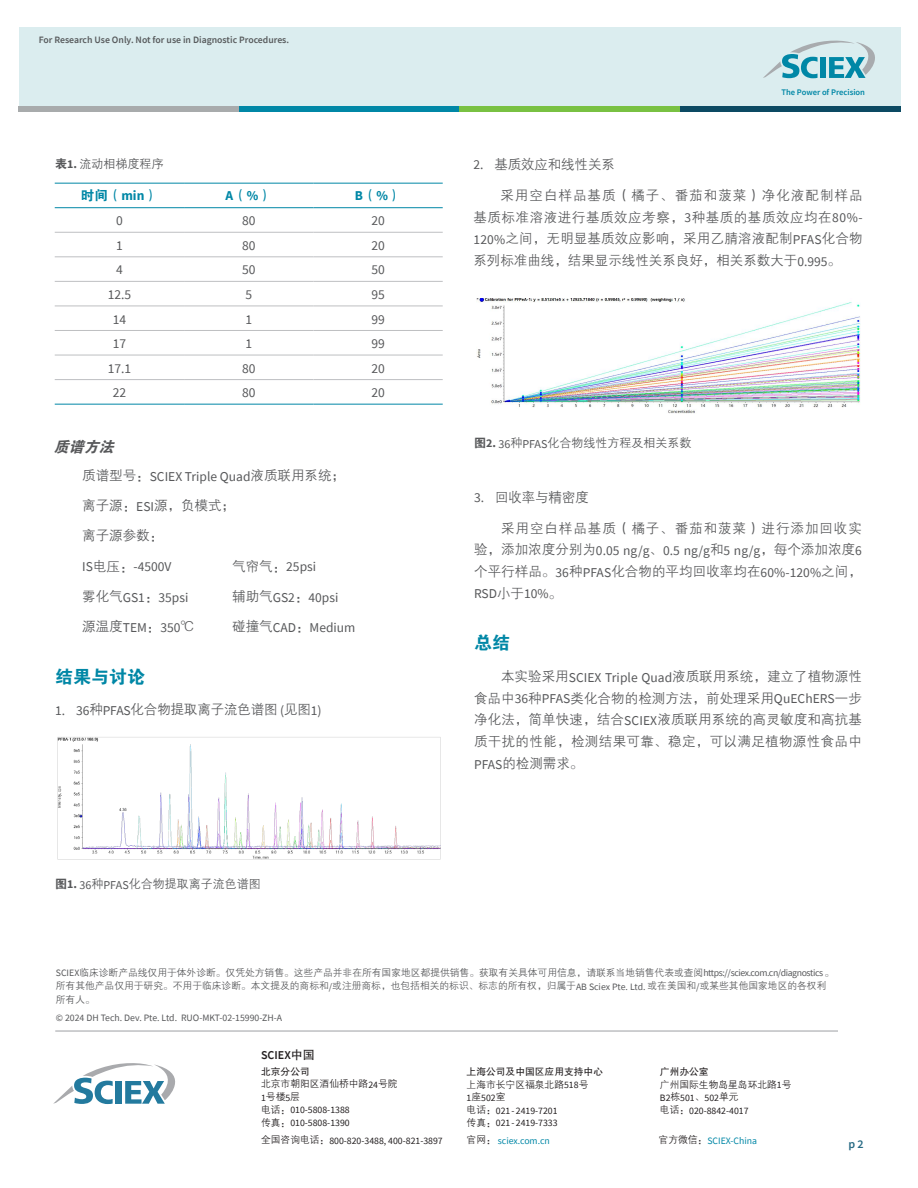
<style>
.page{position:relative;width:918px;height:1188px;background:#fff}
.page>*{position:absolute;margin:0;border:0;box-sizing:border-box;transform-origin:0 0}
.t1{font:18px "FZDHTK GBK1 0";color:#0087a6}
.t2{font:italic 15px "FZDHTK GBK1 0";color:#57585a}
.t3{font:13.5px/21.8px "FZZDXK GBK1 0";letter-spacing:.01em;color:#57585a;text-align:justify}
.t4{font:13.5px "Source Sans Pro";color:#57585a}
.t5{font:13.5px "FZZDXK GBK1 0";letter-spacing:-.01em;color:#57585a}
.t6{font:13.5px "FZZDXK GBK1 0";letter-spacing:.07em;color:#57585a}
.t7{font:700 13.5px "Source Sans Pro";color:#0087a6}
.t8{font:13.5px "FZDHTK GBK1 0";color:#0087a6}
.t9{font:12px "FZZDXK GBK1 0";color:#57585a}
.t10{font:600 12px "Source Sans Pro";color:#231f20}
.t11{font:600 12px "Source Sans Pro";color:#266983}
.t12{font:9.75px/13.5px "FZZDXK GBK1 0";color:#57585a}
.t13{font:9.75px/12.8px "Source Sans Pro";color:#231f20}
.t14{font:600 9.75px "Source Sans Pro";color:#575a5c}
.t15{font:9.75px/12.8px "FZZDXK GBK1 0";color:#231f20}
.t16{font:9.75px "Source Sans Pro";color:#57585a}
.t17{font:9.75px "Source Sans Pro";color:#0087a6}
.t18{font:9.75px "FZHTK GBK1 0";color:#231f20}
.t19{font:600 8.55px "Source Sans Pro";color:#0087a6}
.s1{font-family:"FZDHTK GBK1 0"}
.s2{font-family:"Source Sans Pro";font-weight:700}
.s3{font-family:"FZDHTK GBK1 0";font-weight:400}
.s4{font-family:"FZZDXK GBK1 0"}
.s5{font-family:"Source Sans Pro"}
.s6{font-family:"FZHTK GBK1 0";font-weight:400}
.s7{font-family:"FZZDXK GBK1 0";color:#231f20}
</style>
<div class="page">
<div style="left:19px;top:27px;width:881px;height:84px;background:#dbedef"></div>
<div style="left:19px;top:106px;width:220px;height:5px;background:#a8abac"></div>
<div style="left:239px;top:106px;width:220px;height:5px;background:#0087a6"></div>
<div style="left:459px;top:106px;width:221px;height:5px;background:#79c142"></div>
<div style="left:680px;top:106px;width:220px;height:5px;background:#0c4a63"></div>
<svg style="left:763px;top:41px;width:112px;height:37px"></svg>
<hr style="left:55px;top:1031px;width:783px;height:1px;background:#bebfc2">
<svg style="left:53px;top:1063px;width:122px;height:41px"></svg>
<hr style="left:55px;top:232px;width:129px;height:1px;background:#bebfc2">
<hr style="left:184px;top:232px;width:129px;height:1px;background:#bebfc2">
<hr style="left:313px;top:232px;width:130px;height:1px;background:#bebfc2">
<hr style="left:55px;top:257px;width:129px;height:1px;background:#bebfc2">
<hr style="left:184px;top:257px;width:129px;height:1px;background:#bebfc2">
<hr style="left:313px;top:257px;width:130px;height:1px;background:#bebfc2">
<hr style="left:55px;top:281px;width:129px;height:1px;background:#bebfc2">
<hr style="left:184px;top:281px;width:129px;height:1px;background:#bebfc2">
<hr style="left:313px;top:281px;width:130px;height:1px;background:#bebfc2">
<hr style="left:55px;top:306px;width:129px;height:1px;background:#bebfc2">
<hr style="left:184px;top:306px;width:129px;height:1px;background:#bebfc2">
<hr style="left:313px;top:306px;width:130px;height:1px;background:#bebfc2">
<hr style="left:55px;top:330px;width:129px;height:1px;background:#bebfc2">
<hr style="left:184px;top:330px;width:129px;height:1px;background:#bebfc2">
<hr style="left:313px;top:330px;width:130px;height:1px;background:#bebfc2">
<hr style="left:55px;top:355px;width:129px;height:1px;background:#bebfc2">
<hr style="left:184px;top:355px;width:129px;height:1px;background:#bebfc2">
<hr style="left:313px;top:355px;width:130px;height:1px;background:#bebfc2">
<hr style="left:55px;top:379px;width:129px;height:1px;background:#bebfc2">
<hr style="left:184px;top:379px;width:129px;height:1px;background:#bebfc2">
<hr style="left:313px;top:379px;width:130px;height:1px;background:#bebfc2">
<hr style="left:55px;top:207px;width:129px;height:1px;background:#0087a6">
<hr style="left:184px;top:207px;width:129px;height:1px;background:#0087a6">
<hr style="left:313px;top:207px;width:130px;height:1px;background:#0087a6">
<hr style="left:55px;top:183px;width:129px;height:1px;background:#0087a6">
<hr style="left:184px;top:183px;width:129px;height:1px;background:#0087a6">
<hr style="left:313px;top:183px;width:130px;height:1px;background:#0087a6">
<hr style="left:55px;top:404px;width:129px;height:1px;background:#0087a6">
<hr style="left:184px;top:404px;width:129px;height:1px;background:#0087a6">
<hr style="left:313px;top:404px;width:130px;height:1px;background:#0087a6">
<svg style="left:58px;top:737px;width:382px;height:123px"></svg>
<img style="left:476px;top:298px;width:384px;height:115px">
<p class="t14" style="left:39px;top:33px;width:252px">For Research Use Only. Not for use in Diagnostic Procedures.</p>
<p class="t9" style="left:55px;top:157px;width:110px"><span class="s1">表</span><span class="s2">1.</span> 流动相梯度程序</p>
<p class="t8" style="left:81px;top:188px;width:79px">时间（<span class="s2">min</span>）</p>
<p class="t7" style="left:226px;top:187px;width:48px">A<span class="s3">（</span>%<span class="s3">）</span></p>
<p class="t7" style="left:355px;top:187px;width:48px">B<span class="s3">（</span>%<span class="s3">）</span></p>
<p class="t4" style="left:116px;top:212px;width:8px">0</p>
<p class="t4" style="left:242px;top:212px;width:15px">80</p>
<p class="t4" style="left:371px;top:212px;width:15px">20</p>
<p class="t4" style="left:116px;top:237px;width:8px">1</p>
<p class="t4" style="left:242px;top:237px;width:15px">80</p>
<p class="t4" style="left:371px;top:237px;width:15px">20</p>
<p class="t4" style="left:116px;top:261px;width:8px">4</p>
<p class="t4" style="left:242px;top:261px;width:15px">50</p>
<p class="t4" style="left:371px;top:261px;width:15px">50</p>
<p class="t4" style="left:108px;top:286px;width:25px">12.5</p>
<p class="t4" style="left:245px;top:286px;width:8px">5</p>
<p class="t4" style="left:371px;top:286px;width:15px">95</p>
<p class="t4" style="left:113px;top:311px;width:15px">14</p>
<p class="t4" style="left:245px;top:311px;width:8px">1</p>
<p class="t4" style="left:371px;top:311px;width:15px">99</p>
<p class="t4" style="left:113px;top:335px;width:15px">17</p>
<p class="t4" style="left:245px;top:335px;width:8px">1</p>
<p class="t4" style="left:371px;top:335px;width:15px">99</p>
<p class="t4" style="left:108px;top:360px;width:25px">17.1</p>
<p class="t4" style="left:242px;top:360px;width:15px">80</p>
<p class="t4" style="left:371px;top:360px;width:15px">20</p>
<p class="t4" style="left:113px;top:384px;width:15px">22</p>
<p class="t4" style="left:242px;top:384px;width:15px">80</p>
<p class="t4" style="left:371px;top:384px;width:15px">20</p>
<p class="t2" style="left:54px;top:438px;width:66px">质谱方法</p>
<p class="t4" style="left:82px;top:468px;width:264px"><span class="s4">质谱型号：</span>SCIEX Triple Quad<span class="s4">液质联用系统；</span></p>
<p class="t3" style="left:82px;top:495px;width:154px">离子源：<span class="s5">ESI</span>源，负模式；</p>
<p class="t3" style="left:82px;top:525px;width:82px">离子源参数：</p>
<p class="t4" style="left:82px;top:558px;width:91px">IS<span class="s4">电压：</span>-4500V</p>
<p class="t4" style="left:232px;top:558px;width:85px"><span class="s4">气帘气：</span>25psi</p>
<p class="t4" style="left:82px;top:589px;width:108px"><span class="s4">雾化气</span>GS1<span class="s4">：</span>35psi</p>
<p class="t4" style="left:232px;top:589px;width:108px"><span class="s4">辅助气</span>GS2<span class="s4">：</span>40psi</p>
<p class="t4" style="left:82px;top:619px;width:113px"><span class="s4">源温度</span>TEM<span class="s4">：</span>350<span class="s4">℃</span></p>
<p class="t4" style="left:232px;top:619px;width:125px"><span class="s4">碰撞气</span>CAD<span class="s4">：</span>Medium</p>
<h1 class="t1" style="left:55px;top:666px;width:92px">结果与讨论</h1>
<p class="t5" style="left:55px;top:702px;width:268px"><span class="s5">1. 36</span>种<span class="s5">PFAS</span>化合物提取离子流色谱图 <span class="s5">(</span>见图<span class="s5">1)</span></p>
<p class="t9" style="left:55px;top:877px;width:207px"><span class="s1">图</span><span class="s2">1.</span> <span class="s5">36</span>种<span class="s5">PFAS</span>化合物提取离子流色谱图</p>
<p class="t19" style="left:782px;top:86px;width:85px">The Power of Precision</p>
<p class="t5" style="left:473px;top:157px;width:143px"><span class="s5">2.</span> 基质效应和线性关系</p>
<p class="t3" style="left:473px;top:185px;width:391px;text-indent:27px">采用空白样品基质（橘子、番茄和菠菜）净化液配制样品基质标准溶液进行基质效应考察，<span class="s5">3</span>种基质的基质效应均在<span class="s5">80%- 120%</span>之间，无明显基质效应影响，采用乙腈溶液配制<span class="s5">PFAS</span>化合物系列标准曲线，结果显示线性关系良好，相关系数大于<span class="s5">0.995</span>。</p>
<p class="t9" style="left:474px;top:437px;width:219px"><span class="s1">图</span><span class="s2">2.</span> <span class="s5">36</span>种<span class="s5">PFAS</span>化合物线性方程及相关系数</p>
<p class="t5" style="left:474px;top:489px;width:116px"><span class="s5">3.</span> 回收率与精密度</p>
<p class="t6" style="left:501px;top:520px;width:362px">采用空白样品基质（橘子、番茄和菠菜）进行添加回收实</p>
<p class="t4" style="left:474px;top:542px;width:389px"><span class="s4">验，添加浓度分别为</span>0.05 ng/g<span class="s4">、</span>0.5 ng/g<span class="s4">和</span>5 ng/g<span class="s4">，每个添加浓度</span>6</p>
<p class="t3" style="left:474px;top:561px;width:389px">个平行样品。<span class="s5">36</span>种<span class="s5">PFAS</span>化合物的平均回收率均在<span class="s5">60%-120%</span>之间，</p>
<p class="t4" style="left:474px;top:585px;width:90px">RSD<span class="s4">小于</span>10%<span class="s4">。</span></p>
<h1 class="t1" style="left:474px;top:633px;width:37px">总结</h1>
<p class="t3" style="left:474px;top:666px;width:389px;text-indent:27px">本实验采用<span class="s5">SCIEX Triple Quad</span>液质联用系统，建立了植物源性食品中<span class="s5">36</span>种<span class="s5">PFAS</span>类化合物的检测方法，前处理采用<span class="s5">QuEChERS</span>一步净化法，简单快速，结合<span class="s5">SCIEX</span>液质联用系统的高灵敏度和高抗基质干扰的性能，检测结果可靠、稳定，可以满足植物源性食品中<span class="s5">PFAS</span>的检测需求。</p>
<p class="t12" style="left:56px;top:966px;width:780px"><span class="s5">SCIEX</span>临床诊断产品线仅用于体外诊断。仅凭处方销售。这些产品并非在所有国家地区都提供销售。获取有关具体可用信息，请联系当地销售代表或查阅<span class="s5">https://sciex.com.cn/diagnostics</span> 。所有其他产品仅用于研究。不用于临床诊断。本文提及的商标和<span class="s5">/</span>或注册商标，也包括相关的标识、标志的所有权，归属于<span class="s5">AB Sciex Pte. Ltd.</span> 或在美国和<span class="s5">/</span>或某些其他国家地区的各权利所有人。</p>
<p class="t16" style="left:56px;top:1011px;width:228px">© 2024 DH Tech. Dev. Pte. Ltd. RUO-MKT-02-15990-ZH-A</p>
<p class="t10" style="left:261px;top:1047px;width:55px">SCIEX<span class="s6">中国</span></p>
<p class="t18" style="left:261px;top:1066px;width:50px">北京分公司</p>
<p class="t15" style="left:261px;top:1078px;width:138px">北京市朝阳区酒仙桥中路<span class="s5">24</span>号院<br><span class="s5">1</span>号楼<span class="s5">5</span>层</p>
<p class="t13" style="left:261px;top:1104px;width:90px"><span class="s4">电话：</span>010-5808-1388<span class="s4">传真：</span>010-5808-1390</p>
<p class="t18" style="left:467px;top:1066px;width:138px">上海公司及中国区应用支持中心</p>
<p class="t15" style="left:467px;top:1078px;width:123px">上海市长宁区福泉北路<span class="s5">518</span>号</p>
<p class="t13" style="left:467px;top:1091px;width:93px">1<span class="s4">座</span>502<span class="s4">室<br>电话：</span>021 - 2419-7201<span class="s4">传真：</span>021 - 2419-7333</p>
<p class="t18" style="left:660px;top:1066px;width:50px">广州办公室</p>
<p class="t15" style="left:660px;top:1078px;width:133px">广州国际生物岛星岛环北路<span class="s5">1</span>号</p>
<p class="t13" style="left:660px;top:1091px;width:90px">B2<span class="s4">栋</span>501<span class="s4">、</span>502<span class="s4">单元电话：</span>020-8842-4017</p>
<p class="t13" style="left:261px;top:1134px;width:183px"><span class="s4">全国咨询电话：</span>800-820-3488, 400-821-3897</p>
<p class="t17" style="left:467px;top:1134px;width:85px"><span class="s7">官网：</span> sciex.com.cn</p>
<p class="t17" style="left:659px;top:1134px;width:100px"><span class="s7">官方微信：</span>SCIEX-China</p>
<p class="t11" style="left:848px;top:1136px;width:17px">p 2</p>
</div>
